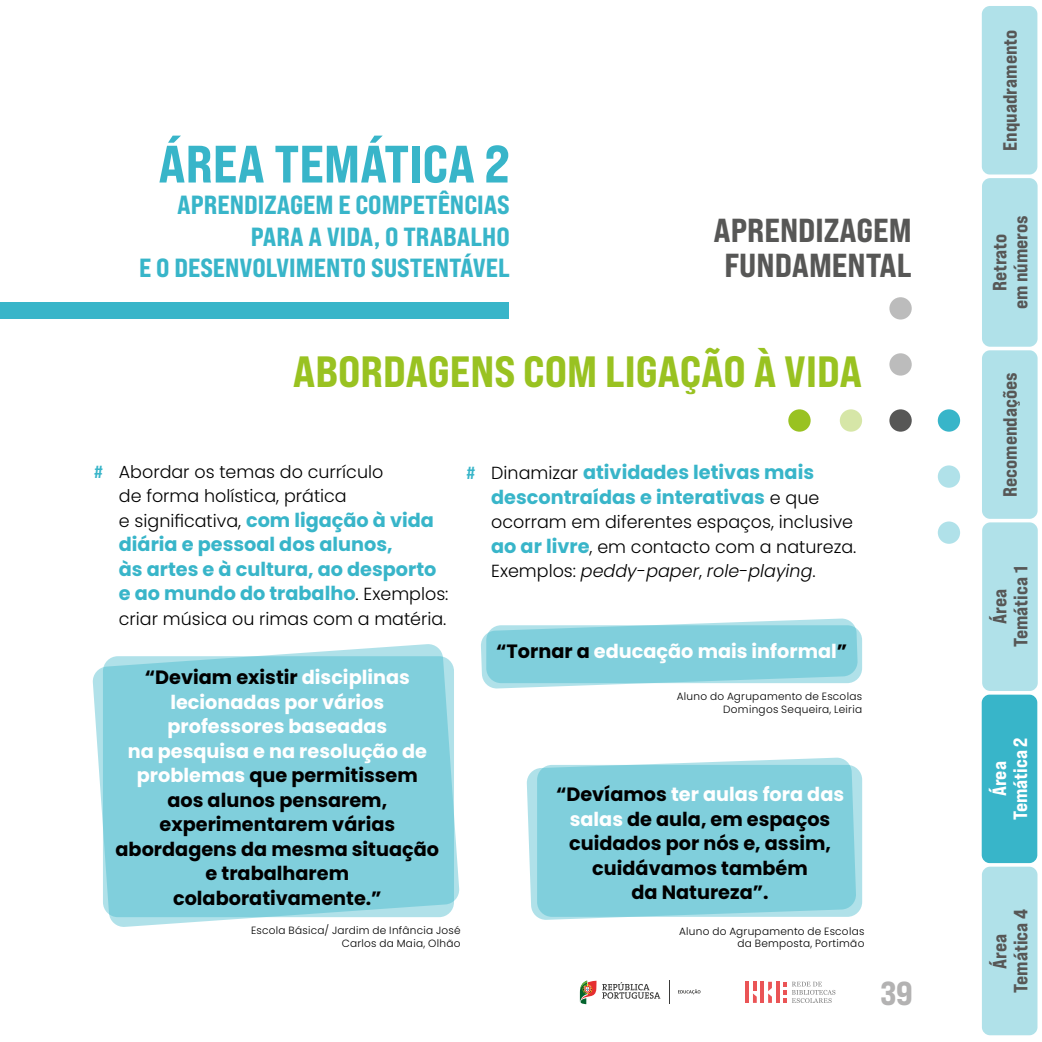
<style>
.page{position:relative;width:1042px;height:1042px;background:#fff}
.page>*{position:absolute;margin:0;border:0;box-sizing:border-box;transform-origin:0 0}
.t1{font:52.5px "Bebas Neue Pro Exp Eb";color:#38b5c9}
.t2{font:43.75px "Bebas Neue Pro Exp Eb";color:#99c221}
.t3{font:33.25px/35px "Bebas Neue Pro Exp Eb";color:#575756;text-align:center}
.t4{font:33.25px "Bebas Neue Pro Exp Eb";color:#b3b2b2}
.t5{font:26.25px/31.5px "Bebas Neue Pro Exp Eb";color:#38b5c9;text-align:right}
.t6{font:700 19.25px/24.5px "Poppins";color:#000;text-align:center}
.t7{font:700 19.25px/24.5px "Poppins";color:#38b5c9}
.t8{font:19.25px/21px "Bebas Neue Pro Exp Eb";color:#575756;text-align:center}
.t9{font:700 19.25px "Poppins";color:#fff}
.t10{font:19.25px/21px "Bebas Neue Pro Exp Eb";color:#fff;text-align:center}
.t11{font:300 17.5px/24.5px "Poppins";color:#000}
.t12{font:300 10.5px/12.6px "Poppins";letter-spacing:.025em;color:#000;text-align:right}
.s1{font-family:"Bebas Neue Pro Exp Eb";font-weight:400;color:#38b5c9}
.s2{font-weight:700;font-size:19.25px;color:#38b5c9}
.s3{font-weight:300;font-size:17.5px;color:#000}
.s4{color:#fff}
.s5{font-family:"Bebas Neue Pro Exp Eb";font-weight:400;font-size:17.5px}
.s6{font-style:italic}
.s7{color:#000}
</style>
<div class="page">
<hr style="left:776px;top:982px;width:3px;height:21px;background:#ea5456">
<hr style="left:745px;top:982px;width:4px;height:21px;background:#ea5456">
<hr style="left:760px;top:982px;width:4px;height:21px;background:#ea5456">
<svg style="left:768px;top:982px;width:4px;height:21px"></svg>
<svg style="left:753px;top:982px;width:4px;height:21px"></svg>
<svg style="left:783px;top:982px;width:52px;height:21px"></svg>
<svg style="left:580px;top:980px;width:16px;height:24px"></svg>
<svg style="left:602px;top:982px;width:58px;height:16px"></svg>
<svg style="left:678px;top:989px;width:22px;height:5px"></svg>
<svg style="left:669px;top:980px;width:1px;height:24px"></svg>
<div style="left:840px;top:409px;width:22px;height:23px;background:#d6e6a7;border-radius:50%"></div>
<div style="left:788px;top:409px;width:22px;height:23px;background:#99c221;border-radius:50%"></div>
<div style="left:0;top:303px;width:508px;height:16px;background:#38b5c9"></div>
<svg style="left:92px;top:644px;width:368px;height:283px;background:#8ed4e0"></svg>
<svg style="left:526px;top:757px;width:330px;height:163px;background:#8ad3de"></svg>
<svg style="left:481px;top:618px;width:377px;height:71px;background:#97d7e2"></svg>
<div style="left:980px;top:4px;width:59px;height:172px;background:#b0e1e9;border-radius:10px"></div>
<div style="left:978px;top:2px;width:63px;height:176px;border:4px solid #fff;border-radius:10px"></div>
<div style="left:980px;top:348px;width:59px;height:172px;background:#b0e1e9;border-radius:10px"></div>
<div style="left:978px;top:347px;width:63px;height:175px;border:4px solid #fff;border-radius:10px"></div>
<div style="left:980px;top:693px;width:59px;height:172px;background:#38b5c9;border-radius:10px"></div>
<div style="left:978px;top:691px;width:63px;height:175px;border:4px solid #fff;border-radius:10px"></div>
<div style="left:980px;top:176px;width:59px;height:172px;background:#b0e1e9;border-radius:10px"></div>
<div style="left:978px;top:175px;width:63px;height:175px;border:4px solid #fff;border-radius:10px"></div>
<div style="left:980px;top:521px;width:59px;height:172px;background:#b0e1e9;border-radius:10px"></div>
<div style="left:978px;top:519px;width:63px;height:175px;border:4px solid #fff;border-radius:10px"></div>
<div style="left:980px;top:865px;width:59px;height:172px;background:#b0e1e9;border-radius:10px"></div>
<div style="left:978px;top:863px;width:63px;height:176px;border:4px solid #fff;border-radius:10px"></div>
<div style="left:938px;top:521px;width:22px;height:23px;background:#b0e1e9;border-radius:50%"></div>
<div style="left:938px;top:465px;width:22px;height:23px;background:#b0e1e9;border-radius:50%"></div>
<div style="left:938px;top:409px;width:22px;height:23px;background:#38b5c9;border-radius:50%"></div>
<div style="left:889px;top:409px;width:23px;height:23px;background:#575756;border-radius:50%"></div>
<svg style="left:889px;top:353px;width:23px;height:23px"></svg>
<div style="left:889px;top:297px;width:23px;height:22px;background:#bcbcbc;border-radius:50%"></div>
<h1 class="t1" style="left:158px;top:131px;width:353px">ÁREA TEMÁTICA 2</h1>
<h3 class="t5" style="left:139px;top:189px;width:372px">APRENDIZAGEM E COMPETÊNCIAS<br>PARA A VIDA, O TRABALHO<br>E O DESENVOLVIMENTO SUSTENTÁVEL</h3>
<h3 class="t3" style="left:713px;top:212px;width:200px">APRENDIZAGEM<br>FUNDAMENTAL</h3>
<h2 class="t2" style="left:293px;top:344px;width:571px">ABORDAGENS COM LIGAÇÃO À VIDA</h2>
<p class="t11" style="left:119px;top:459px;width:317px;text-indent:-25px"><span class="s1">#</span> Abordar os temas do currículo<br>de forma holística, prática<br>e significativa, <span class="s2">com ligação à vida</span></p>
<p class="t7" style="left:119px;top:532px;width:331px">diária e pessoal dos alunos,<br>às artes e à cultura, ao desporto e ao mundo do trabalho<span class="s3">. Exemplos:</span></p>
<p class="t11" style="left:119px;top:606px;width:329px">criar música ou rimas com a matéria.</p>
<p class="t6" style="left:116px;top:665px;width:325px">“Deviam existir <span class="s4">disciplinas lecionadas por vários professores baseadas<br>na pesquisa e na resolução de problemas</span> que permitissem<br>aos alunos pensarem, experimentarem várias abordagens da mesma situação e trabalharem colaborativamente.”</p>
<p class="t7" style="left:466px;top:460px;width:354px;text-align:right"><span class="s5">#</span> <span class="s3">Dinamizar</span> atividades letivas mais descontraídas e interativas <span class="s3">e que</span></p>
<p class="t11" style="left:491px;top:510px;width:367px">ocorram em diferentes espaços, inclusive <span class="s2">ao ar livre</span>, em contacto com a natureza.<br>Exemplos: <span class="s6">peddy-paper</span>, <span class="s6">role-playing</span>.</p>
<p class="t9" style="left:496px;top:640px;width:353px"><span class="s7">“Tornar a</span> educação mais informal<span class="s7">”</span></p>
<p class="t12" style="left:677px;top:690px;width:187px">Aluno do Agrupamento de Escolas<br>Domingos Sequeira, Leiria</p>
<p class="t6" style="left:556px;top:782px;width:290px">“Devíamos <span class="s4">ter aulas fora das salas</span> de aula, em espaços cuidados por nós e, assim, cuidávamos também<br>da Natureza”.</p>
<p class="t12" style="left:251px;top:924px;width:211px">Escola Básica/ Jardim de Infância José<br>Carlos da Maia, Olhão</p>
<p class="t12" style="left:679px;top:924px;width:187px">Aluno do Agrupamento de Escolas da Bemposta, Portimão</p>
<h3 class="t4" style="left:880px;top:972px;width:34px">39</h3>
<p class="t8" style="left:999px;top:151px;width:123px;rotate:-90deg">Enquadramento</p>
<p class="t8" style="left:989px;top:309px;width:96px;rotate:-90deg">Retrato<br>em números</p>
<p class="t8" style="left:999px;top:497px;width:126px;rotate:-90deg">Recomendações</p>
<p class="t8" style="left:989px;top:647px;width:82px;rotate:-90deg">Área<br>Temática 1</p>
<p class="t10" style="left:988px;top:820px;width:84px;rotate:-90deg">Área<br>Temática 2</p>
<p class="t8" style="left:989px;top:992px;width:85px;rotate:-90deg">Área<br>Temática 4</p>
</div>
